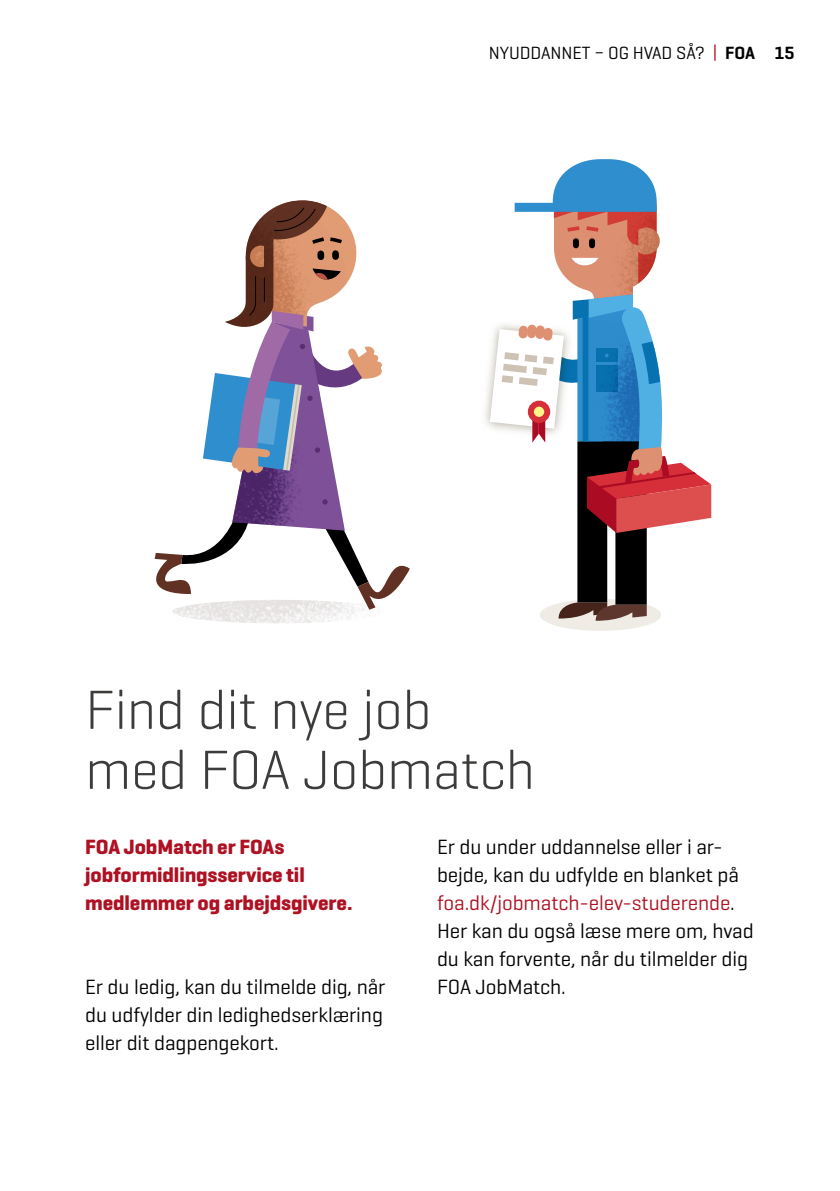
<style>
.page{position:relative;width:840px;height:1191px;background:#fff}
.page>*{position:absolute;margin:0;border:0;box-sizing:border-box;transform-origin:0 0}
.t1{font:300 56px/60px "Geogrotesque";letter-spacing:-.005em;color:#3c3c3b}
.t2{font:21px/28px "Geogrotesque";letter-spacing:-.005em;color:#000;text-align:justify}
.t3{font:700 21px/28px "Geogrotesque";letter-spacing:-.005em;color:#ae1122}
.t4{font:18px "Geogrotesque";letter-spacing:-.005em;color:#000}
.s1{color:#ae1122}
.s2{font-weight:600}
.s3{color:#020304}
</style>
<div class="page">
<svg style="left:154px;top:200px;width:255px;height:400px"></svg>
<img style="left:172px;top:600px;width:204px;height:23px">
<div style="left:539px;top:599px;width:121px;height:32px;background:#efece6;border-radius:50%"></div>
<svg style="left:487px;top:159px;width:223px;height:462px"></svg>
<img style="left:553px;top:212px;width:108px;height:86px">
<p class="t4" style="left:488px;top:42px;width:307px">NYUDDANNET – OG HVAD SÅ? <span class="s1">|</span> <span class="s2">FOA 15</span></p>
<h1 class="t1" style="left:85px;top:678px;width:451px">Find dit nye job med FOA Jobmatch</h1>
<p class="t3" style="left:85px;top:833px;width:269px">FOA JobMatch er FOAs jobformidlingsservice til medlemmer og arbejdsgivere.</p>
<p class="t2" style="left:85px;top:972px;width:302px">Er du ledig, kan du tilmelde dig, når du udfylder din ledighedserklæring eller dit dagpengekort.</p>
<p class="t2" style="left:437px;top:832px;width:318px;text-align:left">Er du under uddannelse eller i ar&shy;bejde, kan du udfylde en blanket på <span class="s1">foa.dk/jobmatch-elev-studerende</span><span class="s3">.<br></span>Her kan du også læse mere om, hvad du kan forvente, når du tilmelder dig<br>FOA JobMatch.</p>
</div>
